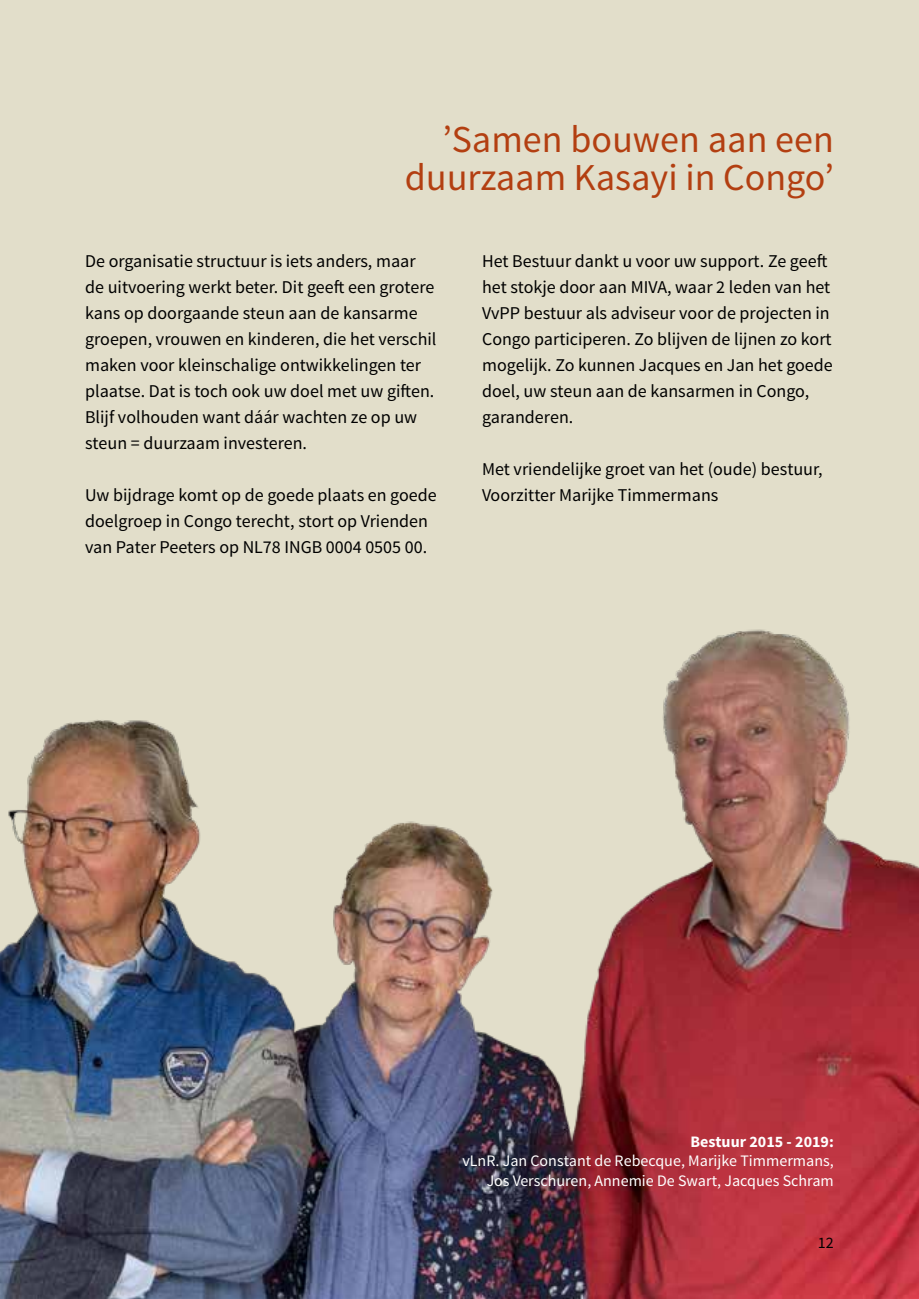
<style>
.page{position:relative;width:919px;height:1299px;background:#fff}
.page>*{position:absolute;margin:0;border:0;box-sizing:border-box;transform-origin:0 0}
.t1{font:38px/38px "Source Sans Pro";color:#b33f11;text-align:right}
.t2{font:18px/26px "Source Sans Pro";color:#000}
.t3{font:16px/19.2px "Source Sans Pro";color:#fff;text-align:right}
.t4{font:700 16px "Source Sans Pro";color:#fff}
.t5{font:16px "Source Sans Pro";color:#000}
</style>
<div class="page">
<div style="left:0;top:0;width:918px;height:1298px;background:#e2deca"></div>
<img style="left:0;top:629px;width:918px;height:669px">
<h1 class="t1" style="left:405px;top:121px;width:430px">’Samen bouwen aan een duurzaam Kasayi in Congo’</h1>
<p class="t2" style="left:85px;top:248px;width:353px">De organisatie structuur is iets anders, maar de uitvoering werkt beter. Dit geeft een grotere kans op doorgaande steun aan de kansarme groepen, vrouwen en kinderen, die het verschil maken voor kleinschalige ontwikkelingen ter plaatse. Dat is toch ook uw doel met uw giften.<br>Blijf volhouden want dáár wachten ze op uw steun = duurzaam investeren.</p>
<p class="t2" style="left:85px;top:482px;width:353px">Uw bijdrage komt op de goede plaats en goede doelgroep in Congo terecht, stort op Vrienden van Pater Peeters op NL78 INGB 0004 0505 00.</p>
<p class="t2" style="left:482px;top:248px;width:352px">Het Bestuur dankt u voor uw support. Ze geeft het stokje door aan MIVA, waar 2 leden van het VvPP bestuur als adviseur voor de projecten in Congo participeren. Zo blijven de lijnen zo kort mogelijk. Zo kunnen Jacques en Jan het goede doel, uw steun aan de kansarmen in Congo, garanderen.</p>
<p class="t2" style="left:482px;top:456px;width:342px">Met vriendelijke groet van het (oude) bestuur,<br>Voorzitter Marijke Timmermans</p>
<p class="t4" style="left:690px;top:1131px;width:145px">Bestuur 2015 - 2019:</p>
<p class="t3" style="left:462px;top:1151px;width:373px">vLnR. Jan Constant de Rebecque, Marijke Timmermans,<br>Jos Verschuren, Annemie De Swart, Jacques Schram</p>
<p class="t5" style="left:817px;top:1232px;width:17px">12</p>
</div>
